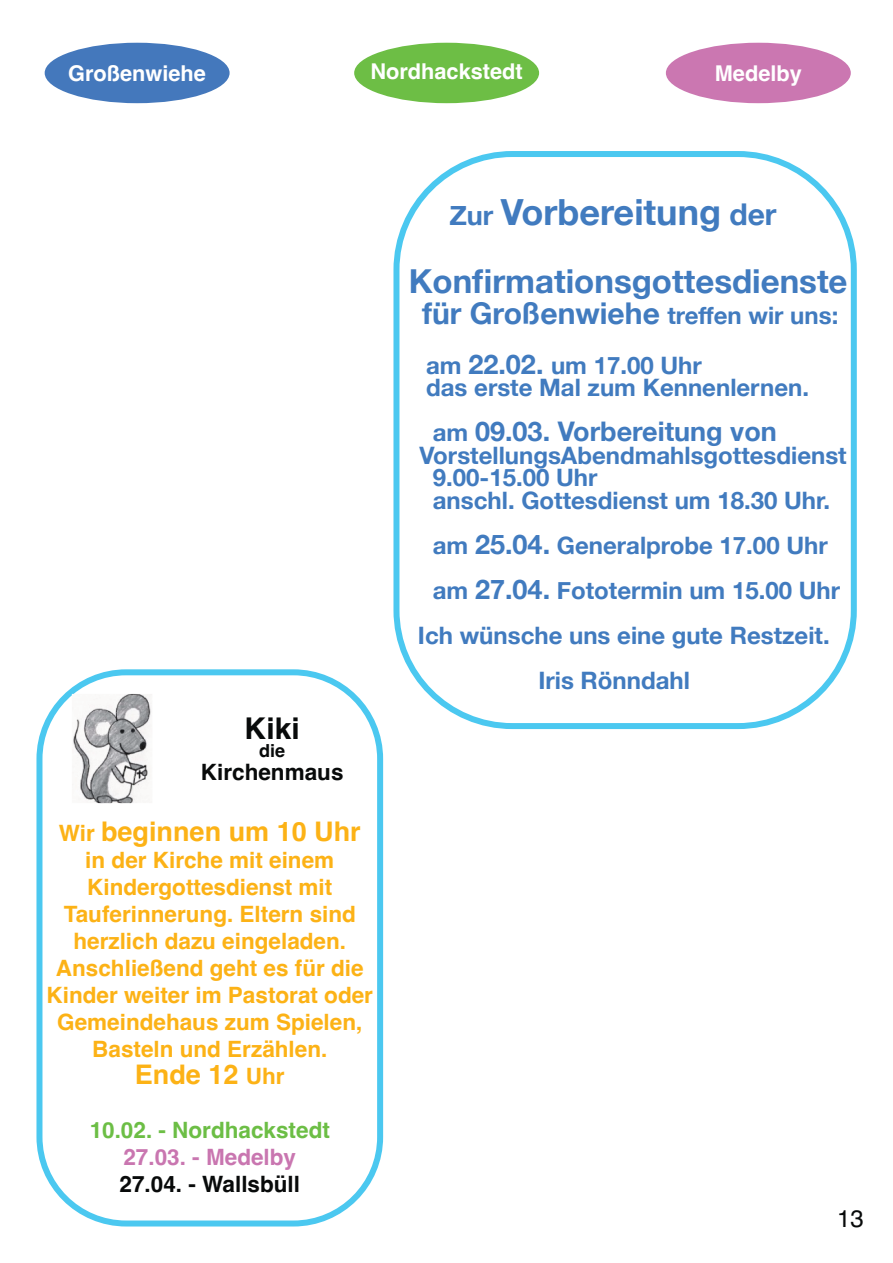
<style>
.page{position:relative;width:893px;height:1263px;background:#fff}
.page>*{position:absolute;margin:0;border:0;box-sizing:border-box;transform-origin:0 0}
.t1{font:700 36px "Helvetica Neue";color:#417bbf}
.t2{font:700 33px "Helvetica Neue";color:#417bbf}
.t3{font:700 30px "Helvetica Neue";color:#417bbf}
.t4{font:700 30px "Helvetica";color:#080a0a}
.t5{font:700 27px "Helvetica";color:#fcb216}
.t6{font:700 27px "Helvetica Neue";color:#417bbf}
.t7{font:700 24px/22.5px "Helvetica Neue";color:#417bbf}
.t8{font:24px "Helvetica";color:#080a0a}
.t9{font:700 22.5px/27px "Helvetica";color:#fcb216;text-align:center}
.t10{font:700 22.5px "Helvetica";color:#080a0a}
.t11{font:700 22.5px "Helvetica";color:#6cbe45}
.t12{font:700 22.5px "Helvetica";color:#c976b0}
.t13{font:700 21.75px "Helvetica";color:#fff}
.t14{font:700 18px "Helvetica";color:#080a0a}
.s1{font-size:22.5px}
.s2{font-size:27px}
.s3{font-size:30px}
.s4{font-size:24px}
</style>
<div class="page">
<svg style="left:36px;top:669px;width:347px;height:558px"></svg>
<div style="left:45px;top:43px;width:184px;height:60px;background:#4478bc;border-radius:50%"></div>
<div style="left:354px;top:43px;width:185px;height:60px;background:#6dbe45;border-radius:50%"></div>
<div style="left:666px;top:43px;width:184px;height:60px;background:#cb77b1;border-radius:50%"></div>
<img style="left:72px;top:694px;width:80px;height:109px">
<svg style="left:393px;top:151px;width:463px;height:578px"></svg>
<p class="t13" style="left:68px;top:64px;width:139px">Großenwiehe</p>
<p class="t13" style="left:370px;top:63px;width:154px">Nordhackstedt</p>
<p class="t13" style="left:714px;top:64px;width:89px">Medelby</p>
<p class="t4" style="left:245px;top:716px;width:57px">Kiki</p>
<p class="t14" style="left:259px;top:743px;width:28px">die</p>
<p class="t10" style="left:201px;top:762px;width:144px">Kirchenmaus</p>
<p class="t5" style="left:59px;top:820px;width:303px"><span class="s1">Wir</span> beginnen um 10 Uhr</p>
<p class="t9" style="left:47px;top:848px;width:328px">in der Kirche mit einem<br>Kindergottesdienst mit<br>Tauferinnerung. Eltern sind herzlich dazu eingeladen.<br>Anschließend geht es für die<br>Kinder weiter im Pastorat oder<br>Gemeindehaus zum Spielen,<br>Basteln und Erzählen.</p>
<p class="t5" style="left:135px;top:1063px;width:151px">Ende 12 <span class="s1">Uhr</span></p>
<p class="t11" style="left:90px;top:1120px;width:242px">10.02. - Nordhackstedt</p>
<p class="t12" style="left:123px;top:1147px;width:174px">27.03. - Medelby</p>
<p class="t10" style="left:119px;top:1174px;width:182px">27.04. - Wallsbüll</p>
<h1 class="t1" style="left:449px;top:190px;width:329px"><span class="s2">Zur</span> Vorbereitung <span class="s3">der</span></h1>
<h2 class="t2" style="left:408px;top:261px;width:440px">Konfirmationsgottesdienste</h2>
<p class="t3" style="left:422px;top:294px;width:418px">für Großenwiehe <span class="s4">treffen wir uns:</span></p>
<p class="t7" style="left:426px;top:354px;width:384px">am <span class="s2">22.02.</span> um 17.00 Uhr<br>das erste Mal zum Kennenlernen.</p>
<p class="t6" style="left:433px;top:415px;width:345px"><span class="s4">am</span> 09.03. Vorbereitung von</p>
<p class="t7" style="left:433px;top:444px;width:415px;text-indent:-13px">VorstellungsAbendmahlsgottesdienst<br>9.00-15.00 Uhr<br>anschl. Gottesdienst um 18.30 Uhr.</p>
<p class="t7" style="left:433px;top:534px;width:396px">am <span class="s2">25.04.</span> Generalprobe 17.00 Uhr</p>
<p class="t7" style="left:433px;top:579px;width:409px">am <span class="s2">27.04.</span> Fototermin um 15.00 Uhr</p>
<p class="t7" style="left:418px;top:624px;width:413px">Ich wünsche uns eine gute Restzeit.</p>
<p class="t7" style="left:538px;top:669px;width:153px">Iris Rönndahl</p>
<p class="t8" style="left:837px;top:1209px;width:28px">13</p>
</div>
